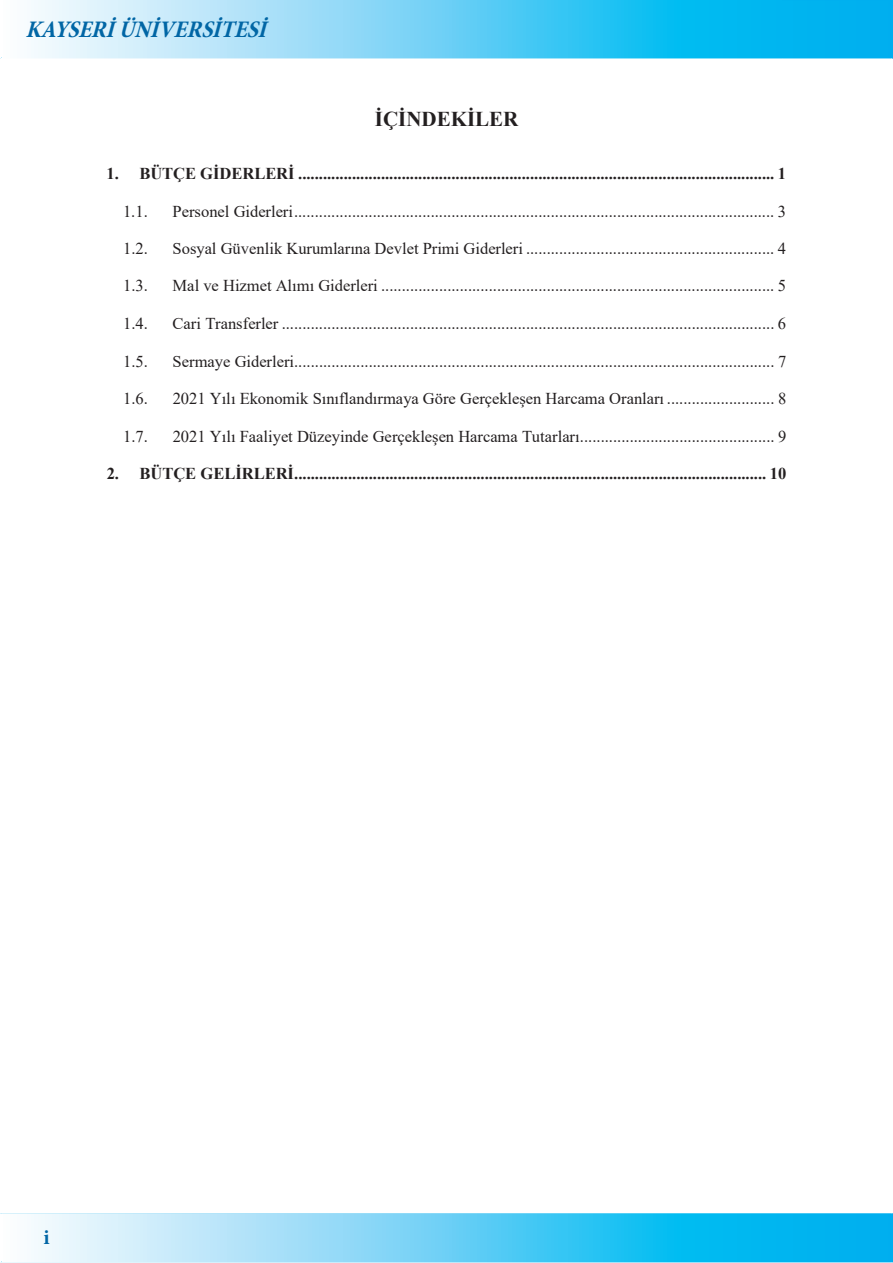
<style>
.page{position:relative;width:893px;height:1263px;background:#fff}
.page>*{position:absolute;margin:0;border:0;box-sizing:border-box;transform-origin:0 0}
.t1{font:italic 700 condensed 24px "Minion Pro";color:#0166a5}
.t2{font:700 21px "Times New Roman";color:#231f20}
.t3{font:700 21px "Minion Pro";color:#0166a5}
.t4{font:16.5px "Times New Roman";color:#231f20}
.t5{font:700 16.5px "Times New Roman";letter-spacing:-.005em;color:#231f20}
</style>
<div class="page">
<svg style="left:0;top:0;width:893px;height:59px;background:#6bd2f5"></svg>
<svg style="left:0;top:1262px;width:893px;height:1px"></svg>
<svg style="left:0;top:1213px;width:893px;height:49px;background:#6ad1f5"></svg>
<h1 class="t1" style="left:26px;top:12px;width:250px">KAYSERİÜNİVERSİTESİ</h1>
<p class="t2" style="left:375px;top:104px;width:145px">İÇİNDEKİLER</p>
<p class="t5" style="left:106px;top:162px;width:681px">1. BÜTÇE GİDERLERİ ................................................................................................................... 1</p>
<p class="t4" style="left:123px;top:199px;width:26px">1.1.</p>
<p class="t4" style="left:173px;top:199px;width:615px">Personel Giderleri.................................................................................................................... 3</p>
<p class="t4" style="left:123px;top:237px;width:26px">1.2.</p>
<p class="t4" style="left:173px;top:237px;width:615px">Sosyal Güvenlik Kurumlarına Devlet Primi Giderleri ............................................................ 4</p>
<p class="t4" style="left:123px;top:274px;width:26px">1.3.</p>
<p class="t4" style="left:173px;top:274px;width:615px">Mal ve Hizmet Alımı Giderleri ............................................................................................... 5</p>
<p class="t4" style="left:123px;top:312px;width:26px">1.4.</p>
<p class="t4" style="left:173px;top:312px;width:615px">Cari Transferler ....................................................................................................................... 6</p>
<p class="t4" style="left:123px;top:349px;width:26px">1.5.</p>
<p class="t4" style="left:173px;top:349px;width:615px">Sermaye Giderleri.................................................................................................................... 7</p>
<p class="t4" style="left:123px;top:387px;width:26px">1.6.</p>
<p class="t4" style="left:173px;top:387px;width:615px">2021 Yılı Ekonomik Sınıflandırmaya Göre Gerçekleşen Harcama Oranları .......................... 8</p>
<p class="t4" style="left:123px;top:424px;width:26px">1.7.</p>
<p class="t4" style="left:173px;top:424px;width:615px">2021 Yılı Faaliyet Düzeyinde Gerçekleşen Harcama Tutarları............................................... 9</p>
<p class="t5" style="left:107px;top:461px;width:681px">2. BÜTÇE GELİRLERİ.................................................................................................................. 10</p>
<p class="t3" style="left:43px;top:1223px;width:8px">i</p>
</div>
